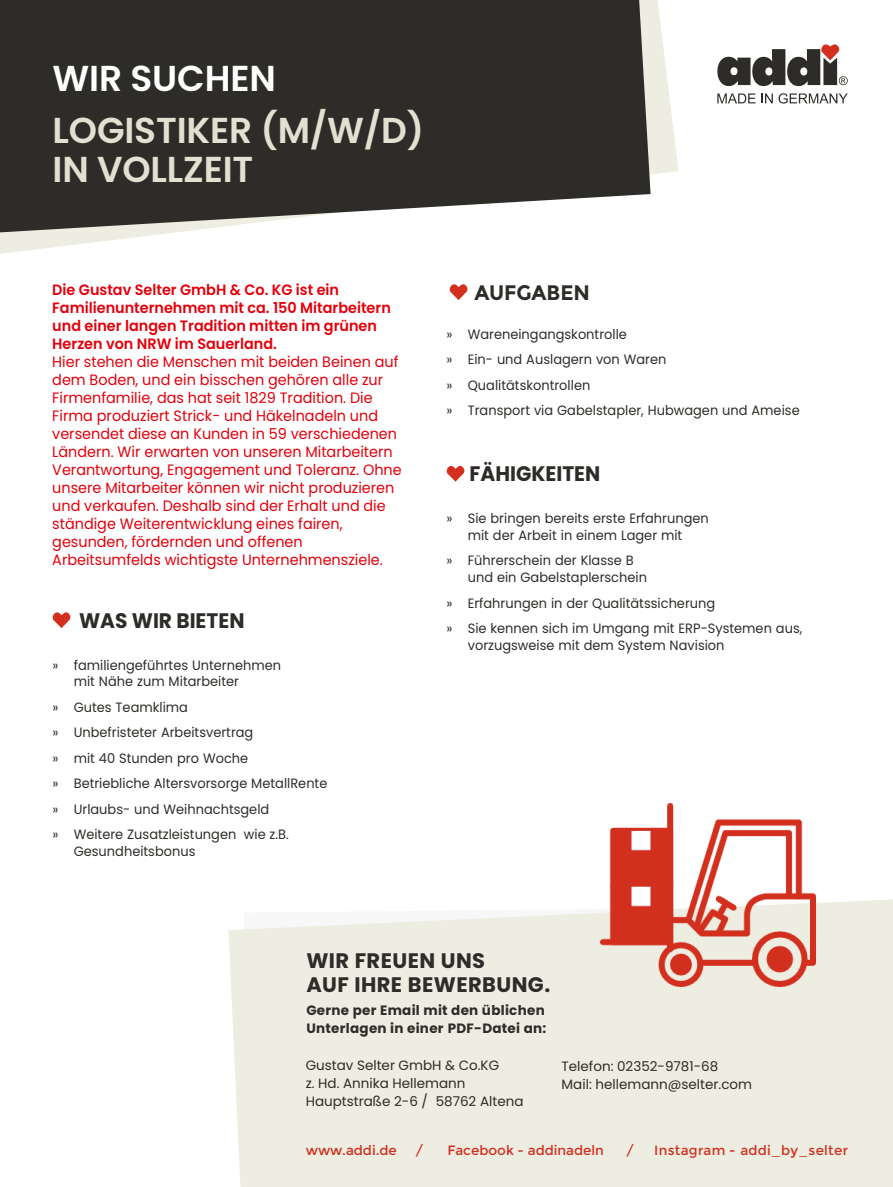
<style>
.page{position:relative;width:893px;height:1187px;background:#fff}
.page>*{position:absolute;margin:0;border:0;box-sizing:border-box;transform-origin:0 0}
.t1{font:600 36px/39.5px "Poppins";letter-spacing:-.005em;color:#e2e0d0}
.t2{font:600 36px "Poppins";letter-spacing:-.005em;color:#fff}
.t3{font:700 21px/24px "Poppins";letter-spacing:.02em;color:#2e2c28}
.t4{font:700 21px "Poppins";color:#2e2c28;scale:.96 1}
.t5{font:700 21px "Montserrat";color:#2e2c28;scale:.96 1}
.t6{font:15px/18px "Poppins";color:#e3000b;scale:.96 1}
.t7{font:600 15px/18px "Poppins";color:#e3000b;scale:.96 1}
.t8{font:13.5px/25.5px "Poppins";color:#2e2c28;scale:.96 1}
.t9{font:13.5px/18px "Poppins";color:#2e2c28}
.t10{font:700 13.5px/18px "Poppins";letter-spacing:.02em;color:#2e2c28}
.t11{font:13.5px "Montserrat";color:#d22f1e}
.t12{font:13.5px "Montserrat";letter-spacing:.02em;color:#d22f1e}
</style>
<div class="page">
<div style="left:228px;top:899px;width:665px;height:287px;background:#edede2"></div>
<svg style="left:717px;top:93px;width:38px;height:10px"></svg>
<svg style="left:761px;top:93px;width:87px;height:11px"></svg>
<svg style="left:717px;top:44px;width:131px;height:42px"></svg>
<svg style="left:449px;top:284px;width:19px;height:16px"></svg>
<img style="left:601px;top:803px;width:215px;height:183px">
<svg style="left:52px;top:612px;width:19px;height:16px"></svg>
<svg style="left:446px;top:466px;width:19px;height:15px"></svg>
<svg style="left:0;top:0;width:678px;height:254px"></svg>
<svg style="left:0;top:0;width:651px;height:235px;background:#42403d"></svg>
<h1 class="t2" style="left:53px;top:53px;width:225px">WIR SUCHEN</h1>
<h1 class="t1" style="left:53px;top:110px;width:373px">LOGISTIKER (M/W/D)<br>IN VOLLZEIT</h1>
<p class="t7" style="left:52px;top:281px;width:354px">Die Gustav Selter GmbH &amp; Co. KG ist ein Familienunternehmen mit ca. 150 Mitarbeitern und einer langen Tradition mitten im grünen Herzen von NRW im Sauerland.</p>
<p class="t6" style="left:52px;top:353px;width:365px">Hier stehen die Menschen mit beiden Beinen auf dem Boden, und ein bisschen gehören alle zur Firmenfamilie, das hat seit 1829 Tradition. Die Firma produziert Strick- und Häkelnadeln und versendet diese an Kunden in 59 verschiedenen Ländern. Wir erwarten von unseren Mitarbeitern Verantwortung, Engagement und Toleranz. Ohne unsere Mitarbeiter können wir nicht produzieren und verkaufen. Deshalb sind der Erhalt und die ständige Weiterentwicklung eines fairen, gesunden, fördernden und offenen Arbeitsumfelds wichtigste Unternehmensziele.</p>
<h2 class="t4" style="left:79px;top:606px;width:174px">WAS WIR BIETEN</h2>
<p class="t8" style="left:74px;top:656px;width:218px;line-height:16.5px;text-indent:-21px">» familiengeführtes Unternehmen mit Nähe zum Mitarbeiter</p>
<p class="t8" style="left:52px;top:694px;width:288px">» Gutes Teamklima<br>» Unbefristeter Arbeitsvertrag<br>» mit 40 Stunden pro Woche<br>» Betriebliche Altersvorsorge MetallRente » Urlaubs- und Weihnachtsgeld<br>» Weitere Zusatzleistungen wie z.B.</p>
<p class="t8" style="left:74px;top:838px;width:128px">Gesundheitsbonus</p>
<h2 class="t5" style="left:474px;top:279px;width:122px">AUFGABEN</h2>
<p class="t8" style="left:446px;top:321px;width:369px">» Wareneingangskontrolle<br>» Ein- und Auslagern von Waren<br>» Qualitätskontrollen<br>» Transport via Gabelstapler, Hubwagen und Ameise</p>
<h2 class="t4" style="left:470px;top:459px;width:138px">FÄHIGKEITEN</h2>
<p class="t8" style="left:446px;top:510px;width:275px;line-height:16.5px;text-align:center">» Sie bringen bereits erste Erfahrungen mit der Arbeit in einem Lager mit</p>
<p class="t8" style="left:468px;top:552px;width:188px;line-height:16.5px;text-indent:-21px">» Führerschein der Klasse B und ein Gabelstaplerschein</p>
<p class="t8" style="left:446px;top:590px;width:372px">» Erfahrungen in der Qualitätssicherung<br>» Sie kennen sich im Umgang mit ERP-Systemen aus,</p>
<p class="t8" style="left:468px;top:632px;width:269px">vorzugsweise mit dem System Navision</p>
<h2 class="t3" style="left:306px;top:948px;width:245px">WIR FREUEN UNS<br>AUF IHRE BEWERBUNG.</h2>
<p class="t10" style="left:306px;top:1000px;width:242px">Gerne per Email mit den üblichen<br>Unterlagen in einer PDF-Datei an:</p>
<p class="t9" style="left:306px;top:1056px;width:219px">Gustav Selter GmbH &amp; Co.KG<br>z. Hd. Annika Hellemann<br>Hauptstraße 2-6 / 58762 Altena</p>
<p class="t9" style="left:562px;top:1057px;width:192px">Telefon: 02352-9781-68<br>Mail: hellemann@selter.com</p>
<p class="t11" style="left:306px;top:1141px;width:93px">www.addi.de</p>
<p class="t11" style="left:415px;top:1141px;width:9px">/</p>
<p class="t11" style="left:447px;top:1141px;width:158px">Facebook - addinadeln</p>
<p class="t11" style="left:626px;top:1141px;width:9px">/</p>
<p class="t12" style="left:654px;top:1141px;width:195px">Instagram - addi_by_selter</p>
</div>
